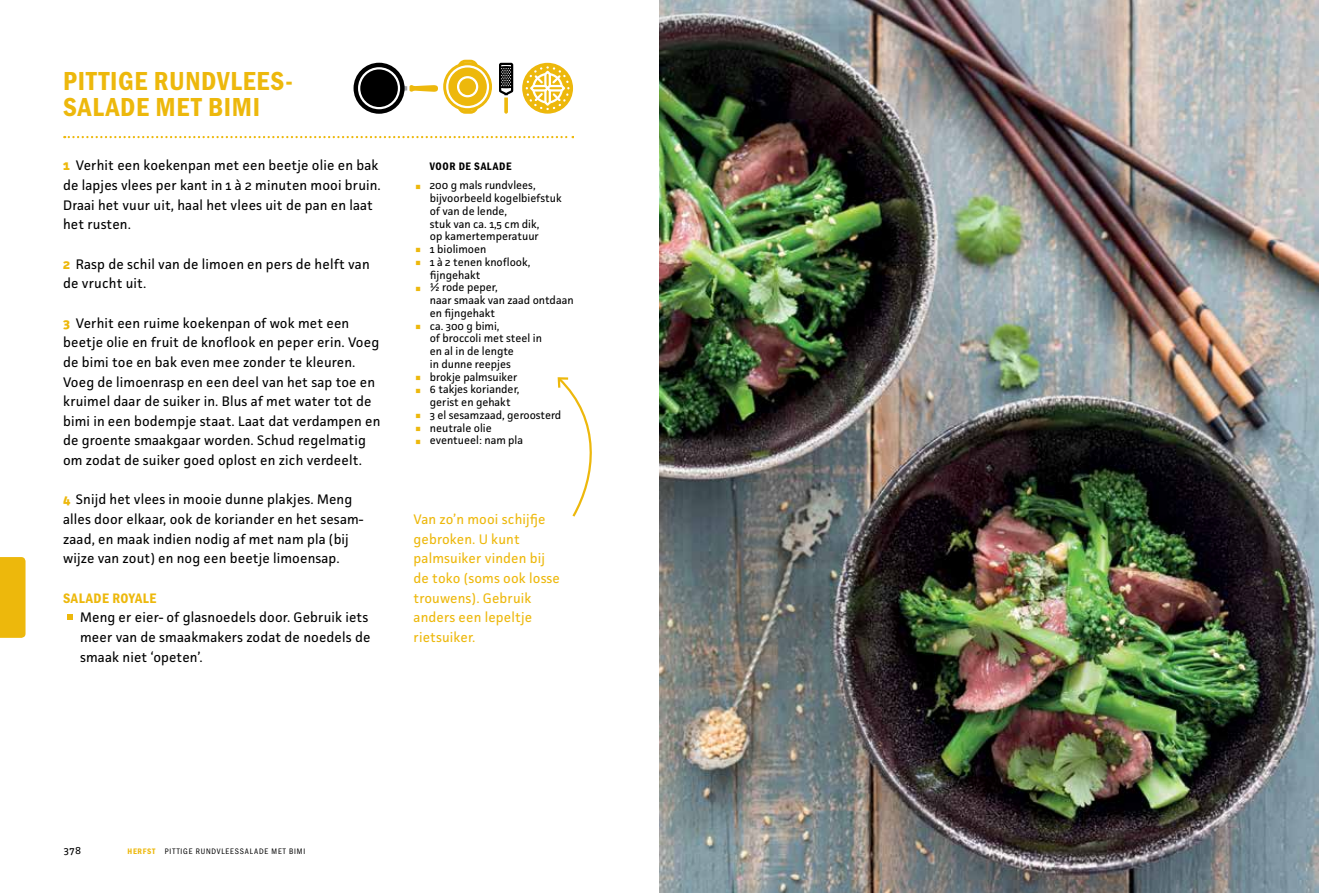
<style>
.page{position:relative;width:1319px;height:893px;background:#fff}
.page>*{position:absolute;margin:0;border:0;box-sizing:border-box;transform-origin:0 0}
.t1{font:50.85px "Franklin Gothic URW Con Boo";color:#edb80c;scale:1.15 1}
.t2{font:39.15px "Franklin Gothic URW Con Boo";color:#edb80c;scale:1.15 1}
.t3{font:27px/25.5px "Franklin Gothic URW Con Dem";letter-spacing:.025em;color:#edb80c}
.t4{font:14.25px "Franklin Gothic URW Con Dem";letter-spacing:.03em;color:#edb80c}
.t5{font:13.8px/19.6px "Facit";letter-spacing:.01em;color:#000}
.t6{font:13.8px/19.6px "Facit";letter-spacing:.01em;color:#edb80c}
.t7{font:11.25px/12.8px "Facit";color:#000}
.t8{font:11.25px "Franklin Gothic URW Con Dem";letter-spacing:.05em;color:#000}
.t9{font:10.95px "Facit";color:#000}
.t10{font:8.25px "Franklin Gothic URW Con Boo";color:#000}
.s1{font-weight:700;font-size:14.1px;color:#edb80c}
.s2{font-family:"Franklin Gothic URW Con Dem";color:#edb80c}
</style>
<div class="page">
<div style="left:0;top:557px;width:26px;height:81px;background:#edb80c"></div>
<svg style="left:64px;top:136px;width:509px;height:2px"></svg>
<img style="left:659px;top:0;width:659px;height:893px">
<svg style="left:404px;top:83px;width:34px;height:10px"></svg>
<svg style="left:353px;top:63px;width:51px;height:51px;fill:#000"></svg>
<div style="left:358px;top:67px;width:42px;height:42px;border:2px solid #fff;border-radius:50%"></div>
<div style="left:457px;top:60px;width:21px;height:54px;border:3px solid #edb80c;border-radius:6px"></div>
<svg style="left:443px;top:62px;width:49px;height:49px"></svg>
<svg style="left:446px;top:65px;width:43px;height:43px"></svg>
<svg style="left:499px;top:62px;width:15px;height:52px"></svg>
<svg style="left:521px;top:62px;width:53px;height:53px"></svg>
<div style="left:520px;top:61px;width:55px;height:55px;border:2px solid #fff;border-radius:50%"></div>
<svg style="left:524px;top:65px;width:46px;height:46px"></svg>
<svg style="left:557px;top:377px;width:35px;height:140px"></svg>
<h3 class="t3" style="left:63px;top:67px;width:229px">PITTIGE RUNDVLEES-<br>SALADE MET BIMI</h3>
<p class="t5" style="left:63px;top:156px;width:319px"><span class="s1">1</span> Verhit een koekenpan met een beetje olie en bak de lapjes vlees per kant in 1 à 2 minuten mooi bruin.<br>Draai het vuur uit, haal het vlees uit de pan en laat het rusten.</p>
<p class="t5" style="left:63px;top:254px;width:308px"><span class="s1">2</span> Rasp de schil van de limoen en pers de helft van de vrucht uit.</p>
<p class="t5" style="left:63px;top:313px;width:319px"><span class="s1">3</span> Verhit een ruime koekenpan of wok met een beetje olie en fruit de knoflook en peper erin. Voeg de bimi toe en bak even mee zonder te kleuren.<br>Voeg de limoenrasp en een deel van het sap toe en kruimel daar de suiker in. Blus af met water tot de bimi in een bodempje staat. Laat dat verdampen en de groente smaakgaar worden. Schud regelmatig om zodat de suiker goed oplost en zich verdeelt.</p>
<p class="t5" style="left:63px;top:489px;width:302px"><span class="s1">4</span> Snijd het vlees in mooie dunne plakjes. Meng alles door elkaar, ook de koriander en het sesam&shy;zaad, en maak indien nodig af met nam pla (bij wijze van zout) en nog een beetje limoensap.</p>
<p class="t4" style="left:63px;top:588px;width:94px">SALADE ROYALE</p>
<h1 class="t1" style="left:63px;top:582px;width:14px">·</h1>
<p class="t5" style="left:80px;top:607px;width:292px">Meng er eier- of glasnoedels door. Gebruik iets meer van de smaakmakers zodat de noedels de smaak niet ‘opeten’.</p>
<p class="t8" style="left:430px;top:159px;width:83px">VOOR DE SALADE</p>
<h2 class="t2" style="left:413px;top:159px;width:11px">·</h2>
<p class="t7" style="left:430px;top:179px;width:133px">200 g mals rundvlees, bijvoorbeeld kogelbiefstuk of van de lende,<br>stuk van ca. 1,5 cm dik,<br>op kamertemperatuur</p>
<h2 class="t2" style="left:413px;top:223px;width:11px">·</h2>
<p class="t7" style="left:430px;top:243px;width:58px">1 biolimoen</p>
<h2 class="t2" style="left:413px;top:236px;width:11px">·</h2>
<p class="t7" style="left:430px;top:255px;width:102px">1 à 2 tenen knoflook, fijngehakt</p>
<h2 class="t2" style="left:413px;top:261px;width:11px">·</h2>
<p class="t7" style="left:430px;top:281px;width:145px">½ rode peper,<br>naar smaak van zaad ontdaan en fijngehakt</p>
<h2 class="t2" style="left:413px;top:300px;width:11px">·</h2>
<p class="t7" style="left:430px;top:319px;width:113px">ca. 300 g bimi,<br>of broccoli met steel in en al in de lengte<br>in dunne reepjes</p>
<h2 class="t2" style="left:413px;top:351px;width:11px">·</h2>
<p class="t7" style="left:430px;top:370px;width:89px">brokje palmsuiker</p>
<h2 class="t2" style="left:413px;top:363px;width:11px">·</h2>
<p class="t7" style="left:430px;top:383px;width:91px">6 takjes koriander, gerist en gehakt</p>
<h2 class="t2" style="left:413px;top:389px;width:11px">·</h2>
<p class="t7" style="left:430px;top:408px;width:133px">3 el sesamzaad, geroosterd</p>
<h2 class="t2" style="left:413px;top:402px;width:11px">·</h2>
<p class="t7" style="left:430px;top:421px;width:63px">neutrale olie</p>
<h2 class="t2" style="left:413px;top:414px;width:11px">·</h2>
<p class="t7" style="left:430px;top:434px;width:95px">eventueel: nam pla</p>
<p class="t6" style="left:413px;top:509px;width:148px">Van zo’n mooi schijfje gebroken. U kunt palmsuiker vinden bij de toko (soms ook losse trouwens). Gebruik anders een lepeltje rietsuiker.</p>
<p class="t9" style="left:64px;top:843px;width:19px">378</p>
<p class="t10" style="left:128px;top:846px;width:47px"><span class="s2">HERFST</span> PITTIGE</p>
<p class="t10" style="left:196px;top:846px;width:16px">RUNDVLEES-SALADE</p>
<p class="t10" style="left:271px;top:846px;width:6px">MET</p>
<p class="t10" style="left:289px;top:846px;width:5px">BIMI</p>
</div>
